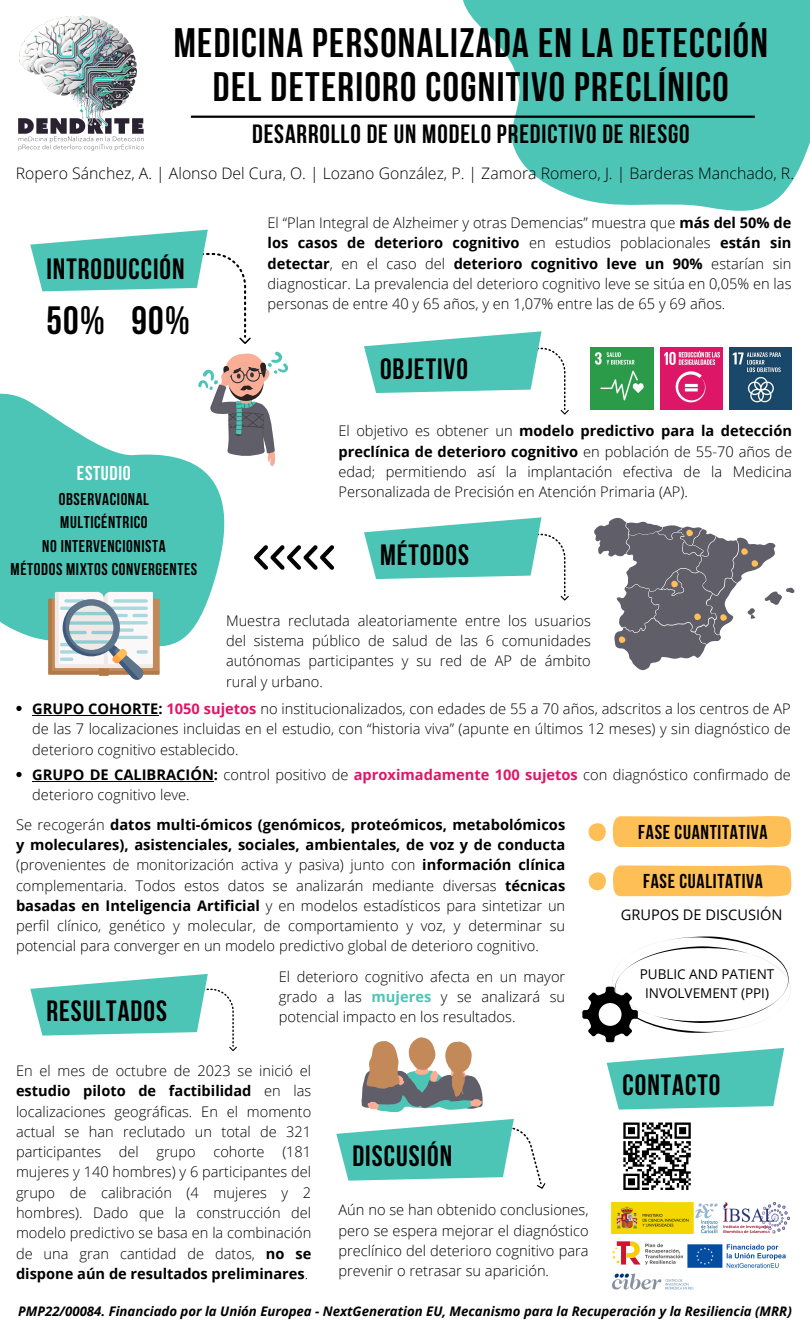
<style>
.page{position:relative;width:810px;height:1335px;background:#fff}
.page>*{position:absolute;margin:0;border:0;box-sizing:border-box;transform-origin:0 0}
.t1{font:700 41px/44.2px "Bebas Neue";letter-spacing:.035em;color:#000;text-align:center}
.t2{font:700 39.3px "Bebas Neue";color:#000}
.t3{font:700 29.2px "Bebas Neue";letter-spacing:.035em;color:#000}
.t4{font:700 26.3px "Bebas Neue";letter-spacing:.035em;color:#000}
.t5{font:700 20px "Bebas Neue";letter-spacing:.035em;color:#000}
.t6{font:700 20px "Bebas Neue";letter-spacing:.035em;color:#fff}
.t7{font:700 17px/23.2px "Bebas Neue";letter-spacing:.035em;color:#000;text-align:center}
.t8{font:300 15.8px "Open Sans";color:#000}
.t9{font:300 14.6px/20.2px "Open Sans";color:#000;text-align:justify}
.t10{font:14.6px "Open Sans";color:#000}
.t11{font:13.5px/18.6px "Open Sans";color:#000;text-align:center}
.t12{font:italic 700 13.2px "Open Sans";color:#000}
.s1{font-weight:700}
.s2{font-weight:700;color:#de1768}
.s3{font-weight:700;color:#4dc5b6}
</style>
<div class="page">
<svg style="left:402px;top:0;width:408px;height:211px;fill:#4dc5b6"></svg>
<hr style="left:191px;top:116px;width:564px;height:2px;background:#000">
<svg style="left:30px;top:230px;width:221px;height:114px"></svg>
<svg style="left:364px;top:331px;width:205px;height:83px"></svg>
<svg style="left:0;top:393px;width:225px;height:254px;fill:#4dc5b6"></svg>
<svg style="left:30px;top:973px;width:207px;height:78px"></svg>
<svg style="left:336px;top:1119px;width:210px;height:70px"></svg>
<img style="left:18px;top:15px;width:126px;height:135px">
<svg style="left:364px;top:517px;width:205px;height:83px"></svg>
<img style="left:591px;top:347px;width:62px;height:62px">
<img style="left:729px;top:347px;width:62px;height:62px">
<img style="left:660px;top:347px;width:62px;height:62px">
<svg style="left:198px;top:352px;width:90px;height:114px"></svg>
<svg style="left:48px;top:592px;width:112px;height:88px"></svg>
<svg style="left:254px;top:545px;width:80px;height:25px"></svg>
<svg style="left:594px;top:517px;width:200px;height:153px"></svg>
<svg style="left:362px;top:1037px;width:120px;height:74px"></svg>
<svg style="left:613px;top:816px;width:178px;height:32px;background:#ffc260"></svg>
<svg style="left:588px;top:823px;width:18px;height:18px"></svg>
<svg style="left:613px;top:865px;width:179px;height:32px;background:#ffc361"></svg>
<svg style="left:589px;top:872px;width:17px;height:18px"></svg>
<svg style="left:623px;top:1122px;width:68px;height:68px"></svg>
<img style="left:724px;top:1202px;width:66px;height:31px">
<img style="left:687px;top:1244px;width:99px;height:24px">
<img style="left:613px;top:1233px;width:69px;height:32px">
<img style="left:612px;top:1202px;width:106px;height:31px">
<svg style="left:582px;top:936px;width:209px;height:173px"></svg>
<img style="left:612px;top:1273px;width:82px;height:17px">
<svg style="left:16px;top:705px;width:6px;height:6px"></svg>
<hr style="left:32px;top:714px;width:126px;height:1px;background:#000">
<svg style="left:16px;top:771px;width:6px;height:6px"></svg>
<hr style="left:32px;top:780px;width:182px;height:1px;background:#000">
<h2 class="t1" style="left:174px;top:24px;width:596px">MEDICINA PERSONALIZADA EN LA DETECCIÓN<br>DEL DETERIORO COGNITIVO PRECLÍNICO</h2>
<h4 class="t4" style="left:252px;top:123px;width:439px">DESARROLLO DE UN MODELO PREDICTIVO DE RIESGO</h4>
<p class="t8" style="left:16px;top:162px;width:780px">Ropero Sánchez, A. | Alonso Del Cura, O. | Lozano González, P. | Zamora Romero, J. | Barderas Manchado, R.</p>
<p class="t3" style="left:46px;top:257px;width:140px">INTRODUCCIÓN</p>
<p class="t2" style="left:46px;top:305px;width:60px">50%</p>
<p class="t2" style="left:131px;top:305px;width:60px">90%</p>
<p class="t6" style="left:77px;top:465px;width:55px">ESTUDIO</p>
<p class="t7" style="left:11px;top:489px;width:188px">OBSERVACIONAL<br>MULTICÉNTRICO<br>NO INTERVENCIONISTA<br>MÉTODOS MIXTOS CONVERGENTES</p>
<h3 class="t9" style="left:268px;top:212px;width:525px">El “Plan Integral de Alzheimer y otras Demencias” muestra que <span class="s1">más del 50% de los casos de deterioro cognitivo</span> en estudios poblacionales <span class="s1">están sin detectar</span>, en el caso del <span class="s1">deterioro cognitivo leve un 90%</span> estarían sin diagnosticar. La prevalencia del deterioro cognitivo leve se sitúa en 0,05% en las personas de entre 40 y 65 años, y en 1,07% entre las de 65 y 69 años.</h3>
<p class="t3" style="left:380px;top:356px;width:89px">OBJETIVO</p>
<p class="t9" style="left:339px;top:420px;width:455px">El objetivo es obtener un <span class="s1">modelo predictivo para la detección preclínica de deterioro cognitivo</span> en población de 55-70 años de edad; permitiendo así la implantación efectiva de la Medicina Personalizada de Precisión en Atención Primaria (AP).</p>
<p class="t3" style="left:380px;top:542px;width:90px">MÉTODOS</p>
<h2 class="t9" style="left:226px;top:610px;width:366px">Muestra reclutada aleatoriamente entre los usuarios del sistema público de salud de las 6 comunidades autónomas participantes y su red de AP de ámbito rural y urbano.</h2>
<p class="t9" style="left:32px;top:698px;width:760px"><span class="s1">GRUPO COHORTE:</span> <span class="s2">1050 sujetos</span> no institucionalizados, con edades de 55 a 70 años, adscritos a los centros de AP de las 7 localizaciones incluidas en el estudio, con “historia viva” (apunte en últimos 12 meses) y sin diagnóstico de deterioro cognitivo establecido.</p>
<p class="t9" style="left:32px;top:764px;width:760px"><span class="s1">GRUPO DE CALIBRACIÓN:</span> control positivo de <span class="s2">aproximadamente 100 sujetos</span> con diagnóstico confirmado de deterioro cognitivo leve.</p>
<p class="t9" style="left:16px;top:814px;width:551px">Se recogerán <span class="s1">datos multi-ómicos (genómicos, proteómicos, metabolómicos y moleculares), asistenciales, sociales, ambientales, de voz y de conducta </span>(provenientes de monitorización activa y pasiva) junto con <span class="s1">información clínica </span>complementaria. Todos estos datos se analizarán mediante diversas <span class="s1">técnicas basadas en Inteligencia Artificial</span> y en modelos estadísticos para sintetizar un perfil clínico, genético y molecular, de comportamiento y voz, y determinar su potencial para converger en un modelo predictivo global de deterioro cognitivo.</p>
<p class="t3" style="left:46px;top:999px;width:122px">RESULTADOS</p>
<p class="t9" style="left:279px;top:966px;width:288px">El deterioro cognitivo afecta en un mayor grado a las <span class="s3">mujeres</span> y se analizará su potencial impacto en los resultados.</p>
<p class="t9" style="left:16px;top:1060px;width:297px">En el mes de octubre de 2023 se inició el <span class="s1">estudio piloto de factibilidad</span> en las localizaciones geográficas. En el momento actual se han reclutado un total de 321 participantes del grupo cohorte (181 mujeres y 140 hombres) y 6 participantes del grupo de calibración (4 mujeres y 2 hombres). Dado que la construcción del modelo predictivo se basa en la combinación de una gran cantidad de datos, <span class="s1">no se dispone aún de resultados preliminares</span>.</p>
<h6 class="t3" style="left:352px;top:1144px;width:101px">DISCUSIÓN</h6>
<p class="t9" style="left:339px;top:1199px;width:252px">Aún no se han obtenido conclusiones, pero se espera mejorar el diagnóstico preclínico del deterioro cognitivo para prevenir o retrasar su aparición.</p>
<p class="t5" style="left:638px;top:823px;width:131px">FASE CUANTITATIVA</p>
<p class="t5" style="left:643px;top:873px;width:121px">FASE CUALITATIVA</p>
<p class="t10" style="left:621px;top:904px;width:163px">GRUPOS DE DISCUSIÓN</p>
<p class="t11" style="left:640px;top:964px;width:136px">PUBLIC AND PATIENT<br>INVOLVEMENT (PPI)</p>
<p class="t3" style="left:623px;top:1073px;width:99px">CONTACTO</p>
<p class="t12" style="left:18px;top:1301px;width:775px">PMP22/00084. Financiado por la Unión Europea - NextGeneration EU, Mecanismo para la Recuperación y la Resiliencia (MRR)</p>
</div>
